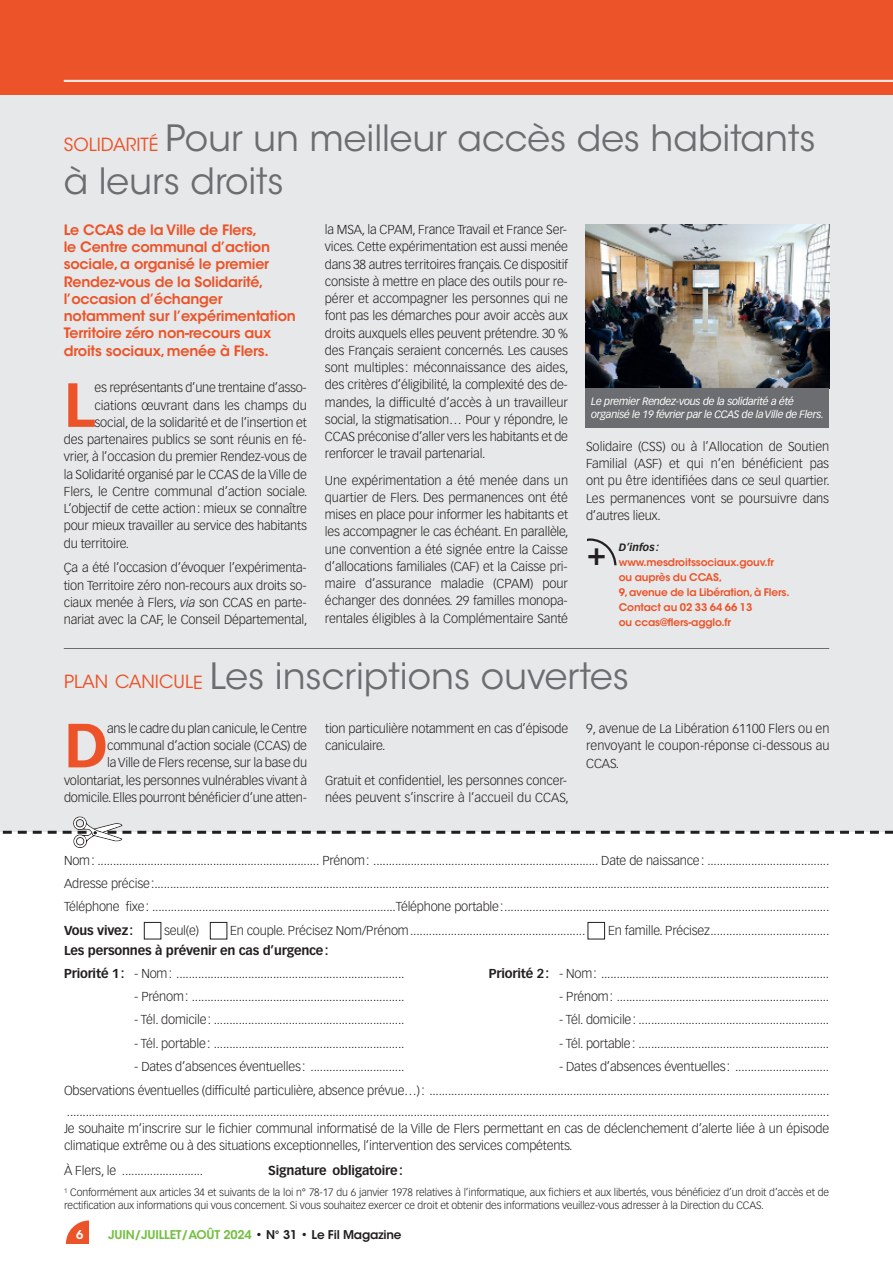
<style>
.page{position:relative;width:893px;height:1263px;background:#fff}
.page>*{position:absolute;margin:0;border:0;box-sizing:border-box;transform-origin:0 0}
.t1{font:700 61.2px "Vectora LT Std";color:#ec5328}
.t2{font:36px/43.2px "ITC Avant Garde Std";color:#6c6d70}
.t3{font:600 condensed 33px "ITC Avant Garde Std";color:#231f20}
.t4{font:600 14.25px/17.2px "ITC Avant Garde Std";letter-spacing:-.015em;color:#ec5328}
.t5{font:300 12.75px/17.2px "Vectora LT Std";letter-spacing:-.015em;color:#231f20;text-align:justify}
.t6{font:700 12.75px "Vectora LT Std";letter-spacing:-.015em;color:#231f20}
.t7{font:600 12px "ITC Avant Garde Std";letter-spacing:-.015em;color:#74bf43}
.t8{font:600 12px "ITC Avant Garde Std";color:#fff}
.t9{font:300 10.5px/12.8px "Vectora LT Std";letter-spacing:-.015em;color:#231f20}
.t10{font:600 10.5px/15px "ITC Avant Garde Std";letter-spacing:-.015em;color:#ec5328}
.t11{font:italic 10.5px/12.6px "Vectora LT Std";letter-spacing:-.025em;color:#fff}
.t12{font:italic 700 10.5px "Vectora LT Std";color:#231f20}
.s1{font-size:18px;color:#ec5328}
.s2{font-style:italic}
.s3{font-weight:700}
.s4{color:#231f20}
</style>
<div class="page">
<div style="left:0;top:69px;width:893px;height:1194px;background:#e7e8e9"></div>
<div style="left:0;top:832px;width:893px;height:431px;background:#fff"></div>
<div style="left:0;top:0;width:893px;height:95px;background:#ec5328"></div>
<hr style="left:64px;top:80px;width:829px;height:1px;background:#fff">
<hr style="left:64px;top:81px;width:829px;height:1px;background:#fff">
<hr style="left:64px;top:648px;width:765px;height:1px;background:#6c6d70">
<img style="left:585px;top:224px;width:244px;height:164px">
<svg style="left:587px;top:538px;width:30px;height:27px"></svg>
<div style="left:585px;top:388px;width:244px;height:40px;background:#6c6d70"></div>
<svg style="left:66px;top:1220px;width:23px;height:24px"></svg>
<div style="left:144px;top:922px;width:17px;height:17px;border:1px solid #231f20"></div>
<div style="left:210px;top:922px;width:17px;height:17px;border:1px solid #231f20"></div>
<div style="left:588px;top:922px;width:17px;height:17px;border:1px solid #231f20"></div>
<svg style="left:2px;top:816px;width:891px;height:32px"></svg>
<h2 class="t2" style="left:64px;top:119px;width:753px"><span class="s1">SOLIDARITÉ</span> Pour un meilleur accès des habitants à leurs droits</h2>
<p class="t4" style="left:64px;top:222px;width:234px">le CCaS de la Ville de Flers,<br>le Centre communal d’action sociale,a organisé le premier<br>Rendez-vous de la Solidarité, l’occasion d’échanger notamment sur l’expérimentation territoire zéro non-recours aux droits sociaux,menée à Flers.</p>
<h1 class="t1" style="left:64px;top:379px;width:33px">L</h1>
<p class="t5" style="left:95px;top:380px;width:214px">es représentants d’une trentaine d’asso-</p>
<p class="t5" style="left:95px;top:397px;width:214px">ciations œuvrant dans les champs du</p>
<p class="t5" style="left:95px;top:414px;width:214px">social, de la solidarité et de l’insertion et</p>
<p class="t5" style="left:64px;top:432px;width:244px">des partenaires publics se sont réunis en fé-</p>
<p class="t5" style="left:64px;top:449px;width:245px">vrier, à l’occasion du premier Rendez-vous de</p>
<p class="t5" style="left:64px;top:466px;width:245px">la Solidarité organisé par le CCAS de la Ville de</p>
<p class="t5" style="left:64px;top:483px;width:245px">Flers, le Centre communal d’action sociale.</p>
<p class="t5" style="left:64px;top:501px;width:245px">L’objectif de cette action: mieux se connaître</p>
<p class="t5" style="left:64px;top:518px;width:245px">pour mieux travailler au service des habitants</p>
<p class="t5" style="left:64px;top:535px;width:67px">du territoire.</p>
<p class="t5" style="left:64px;top:560px;width:245px">Ça a été l’occasion d’évoquer l’expérimenta&shy;tion Territoire zéro non-recours aux droits so&shy;ciaux menée à Flers, <span class="s2">via</span> son CCAS en parte&shy;nariat avec la CAF, le Conseil Départemental,</p>
<p class="t5" style="left:325px;top:222px;width:245px;text-align:left">la MSA, la CPAM, France Travail et France Ser&shy;vices. Cette expérimentation est aussi menée dans 38 autres territoires français. Ce dispositif consiste à mettre en place des outils pour re&shy;pérer et accompagner les personnes qui ne font pas les démarches pour avoir accès aux droits auxquels elles peuvent prétendre. 30 % des Français seraient concernés. Les causes sont multiples: méconnaissance des aides, des critères d’éligibilité, la complexité des de&shy;mandes, la difficulté d’accès à un travailleur social, la stigmatisation… Pour y répondre, le CCAS préconise d’aller vers les habitants et de renforcer le travail partenarial.</p>
<p class="t5" style="left:325px;top:472px;width:245px">Une expérimentation a été menée dans un quartier de Flers. Des permanences ont été mises en place pour informer les habitants et les accompagner le cas échéant. En parallèle, une convention a été signée entre la Caisse d’allocations familiales (CAF) et la Caisse pri&shy;maire d’assurance maladie (CPAM) pour échanger des données. 29 familles monopa&shy;rentales éligibles à la Complémentaire Santé</p>
<p class="t11" style="left:591px;top:395px;width:234px">Le premier Rendez-vous de la solidarité a été organisé le 19 février par le CCAS de laVille de Flers.</p>
<p class="t5" style="left:586px;top:438px;width:245px">Solidaire (CSS) ou à l’Allocation de Soutien Familial (ASF) et qui n’en bénéficient pas ont pu être identifiées dans ce seul quartier.<br>Les permanences vont se poursuivre dans d’autres lieux.</p>
<h3 class="t3" style="left:587px;top:540px;width:21px">+</h3>
<p class="t12" style="left:619px;top:543px;width:42px">D’infos:</p>
<p class="t10" style="left:619px;top:555px;width:172px">www.mesdroitssociaux.gouv.fr ou auprès du CCaS,<br>9,avenue de la libération,à Flers.<br>Contact au 02 33 64 66 13<br>ou ccas@flers-agglo.fr</p>
<h2 class="t2" style="left:64px;top:657px;width:566px"><span class="s1">PLAN CANICULE</span> Les inscriptions ouvertes</h2>
<p class="t5" style="left:64px;top:720px;width:245px;text-align:right">ans le cadre du plan canicule,le Centre communal d’action sociale (CCAS) de<br>la Ville de Flers recense, sur la base du volontariat, les personnes vulnérables vivant à domicile.Elles pourront bénéficier d’une atten-</p>
<p class="t5" style="left:325px;top:721px;width:245px">tion particulière notamment en cas d’épisode caniculaire.</p>
<h1 class="t1" style="left:64px;top:720px;width:46px">D</h1>
<p class="t5" style="left:325px;top:772px;width:245px">Gratuit et confidentiel, les personnes concer&shy;nées peuvent s’inscrire à l’accueil du CCAS,</p>
<p class="t5" style="left:586px;top:721px;width:245px">9, avenue de La Libération 61100 Flers ou en renvoyant le coupon-réponse ci-dessous au CCAS.</p>
<p class="t5" style="left:64px;top:849px;width:767px;line-height:23.2px">Nom: ....................................................................... Prénom: ........................................................................ Date de naissance: .......................................<br>Adresse précise:........................................................................................................................................................................................................................<br>Téléphone fixe: ..............................................................................Téléphone portable:........................................................................................................</p>
<p class="t6" style="left:64px;top:925px;width:71px">Vous vivez:</p>
<p class="t5" style="left:164px;top:922px;width:36px">seul(e)</p>
<p class="t5" style="left:230px;top:922px;width:357px">En couple. Précisez Nom/Prénom........................................................</p>
<p class="t5" style="left:608px;top:922px;width:223px">En famille. Précisez......................................</p>
<p class="t6" style="left:64px;top:945px;width:266px">Les personnes à prévenir en cas d’urgence:</p>
<p class="t5" style="left:64px;top:965px;width:342px"><span class="s3">Priorité 1:</span> - Nom: .........................................................................</p>
<p class="t5" style="left:134px;top:989px;width:272px">- Prénom: ....................................................................</p>
<p class="t5" style="left:134px;top:1012px;width:272px">- Tél. domicile: .............................................................</p>
<p class="t5" style="left:134px;top:1035px;width:272px">- Tél. portable: .............................................................</p>
<p class="t5" style="left:134px;top:1058px;width:272px">- Dates d’absences éventuelles: ..............................</p>
<p class="t5" style="left:489px;top:965px;width:342px"><span class="s3">Priorité 2:</span> - Nom: .........................................................................</p>
<p class="t5" style="left:559px;top:989px;width:272px">- Prénom: ....................................................................</p>
<p class="t5" style="left:559px;top:1012px;width:272px">- Tél. domicile: .............................................................</p>
<p class="t5" style="left:559px;top:1035px;width:272px">- Tél. portable: .............................................................</p>
<p class="t5" style="left:559px;top:1058px;width:271px">- Dates d’absences éventuelles: ..............................</p>
<p class="t5" style="left:64px;top:1081px;width:767px;line-height:20.2px">Observations éventuelles (difficulté particulière, absence prévue…): ................................................................................................................................ ....................................................................................................................................................................................................................................................</p>
<p class="t5" style="left:64px;top:1120px;width:767px">Je souhaite m’inscrire sur le fichier communal informatisé de la Ville de Flers permettant en cas de déclenchement d’alerte liée à un épisode climatique extrême ou à des situations exceptionnelles, l’intervention des services compétents.</p>
<p class="t5" style="left:64px;top:1162px;width:141px">À Flers, le ..........................</p>
<p class="t6" style="left:268px;top:1165px;width:136px">Signature obligatoire:</p>
<p class="t9" style="left:64px;top:1186px;width:767px"><sup>1</sup> Conformément aux articles 34 et suivants de la loi n° 78-17 du 6 janvier 1978 relatives à l’informatique, aux fichiers et aux libertés, vous bénéficiez d’un droit d’accès et de rectification aux informations qui vous concernent. Si vous souhaitez exercer ce droit et obtenir des informations veuillez-vous adresser à la Direction du CCAS.</p>
<p class="t8" style="left:76px;top:1230px;width:9px">6</p>
<p class="t7" style="left:108px;top:1230px;width:295px">juin/juillet/août 2024 <span class="s4">• n° 31 • le Fil Magazine</span></p>
</div>
